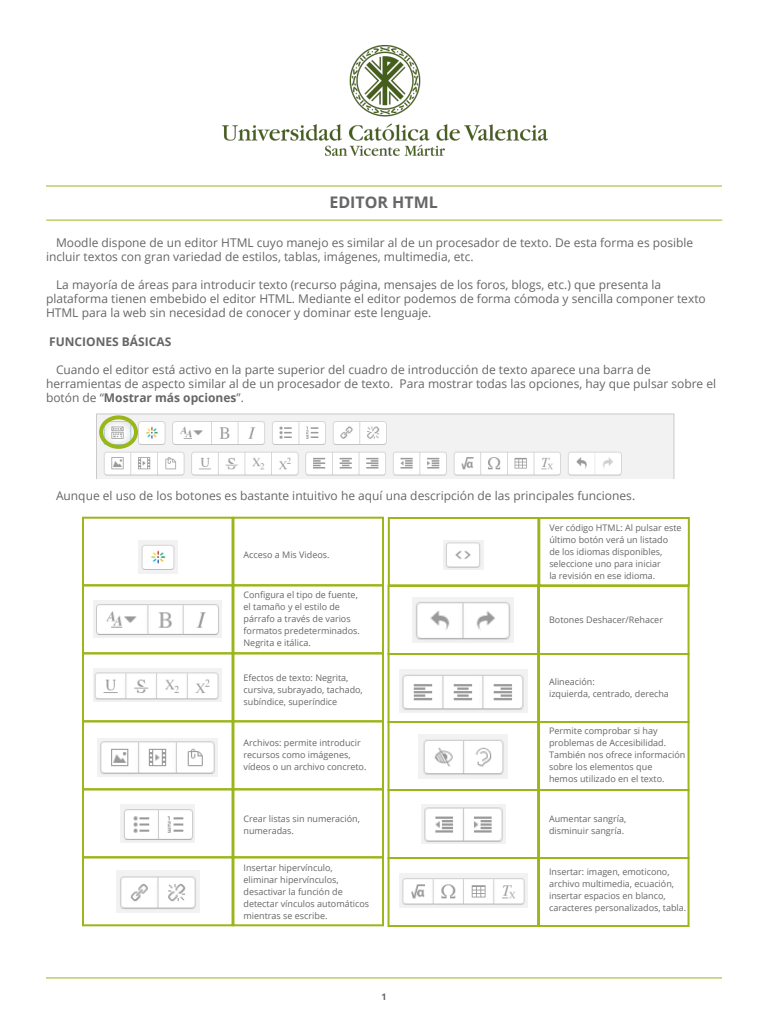
<style>
.page{position:relative;width:768px;height:1024px;background:#fff}
.page>*{position:absolute;margin:0;border:0;box-sizing:border-box;transform-origin:0 0}
.t1{font:700 16px "Open Sans";color:#666}
.t2{font:12px/14px "Open Sans";color:#666}
.t3{font:700 12px "Open Sans";color:#666}
.t4{font:9px/12px "Open Sans";color:#666}
.t5{font:700 9px "Open Sans";color:#666}
.s1{font-weight:700}
</style>
<div class="page">
<hr style="left:46px;top:220px;width:676px;height:1px;background:#9bb61b">
<img style="left:222px;top:46px;width:325px;height:109px">
<hr style="left:46px;top:186px;width:676px;height:1px;background:#9bb61b">
<hr style="left:46px;top:977px;width:676px;height:1px;background:#9bb61b">
<img style="left:96px;top:413px;width:579px;height:66px">
<div style="left:99px;top:415px;width:39px;height:34px;border:4px solid #9bb61b;border-radius:50%"></div>
<img style="left:94px;top:601px;width:128px;height:37px">
<div style="left:82px;top:584px;width:152px;height:70px;border:2px solid #9bb61b"></div>
<img style="left:94px;top:669px;width:128px;height:33px">
<div style="left:82px;top:652px;width:152px;height:70px;border:2px solid #9bb61b"></div>
<img style="left:98px;top:738px;width:120px;height:39px">
<div style="left:82px;top:720px;width:152px;height:70px;border:2px solid #9bb61b"></div>
<img style="left:121px;top:804px;width:74px;height:38px">
<div style="left:82px;top:788px;width:152px;height:70px;border:2px solid #9bb61b"></div>
<img style="left:116px;top:870px;width:84px;height:42px">
<div style="left:82px;top:856px;width:152px;height:70px;border:2px solid #9bb61b"></div>
<img style="left:444px;top:540px;width:39px;height:30px">
<div style="left:388px;top:517px;width:151px;height:69px;border:2px solid #9bb61b"></div>
<img style="left:413px;top:598px;width:101px;height:45px">
<div style="left:388px;top:585px;width:151px;height:70px;border:2px solid #9bb61b"></div>
<img style="left:399px;top:670px;width:128px;height:43px">
<div style="left:388px;top:653px;width:151px;height:70px;border:2px solid #9bb61b"></div>
<img style="left:419px;top:735px;width:89px;height:44px">
<div style="left:388px;top:721px;width:151px;height:70px;border:2px solid #9bb61b"></div>
<img style="left:421px;top:805px;width:85px;height:38px">
<div style="left:388px;top:789px;width:151px;height:70px;border:2px solid #9bb61b"></div>
<img style="left:399px;top:874px;width:128px;height:34px">
<div style="left:388px;top:857px;width:151px;height:70px;border:2px solid #9bb61b"></div>
<div style="left:232px;top:584px;width:152px;height:70px;border:2px solid #9bb61b"></div>
<div style="left:232px;top:652px;width:152px;height:70px;border:2px solid #9bb61b"></div>
<div style="left:232px;top:720px;width:152px;height:70px;border:2px solid #9bb61b"></div>
<div style="left:232px;top:788px;width:152px;height:70px;border:2px solid #9bb61b"></div>
<div style="left:232px;top:856px;width:152px;height:70px;border:2px solid #9bb61b"></div>
<div style="left:538px;top:517px;width:152px;height:69px;border:2px solid #9bb61b"></div>
<div style="left:538px;top:585px;width:152px;height:70px;border:2px solid #9bb61b"></div>
<div style="left:538px;top:653px;width:152px;height:70px;border:2px solid #9bb61b"></div>
<div style="left:538px;top:721px;width:152px;height:70px;border:2px solid #9bb61b"></div>
<div style="left:538px;top:789px;width:152px;height:70px;border:2px solid #9bb61b"></div>
<div style="left:538px;top:857px;width:152px;height:70px;border:2px solid #9bb61b"></div>
<img style="left:138px;top:540px;width:40px;height:34px">
<div style="left:82px;top:517px;width:152px;height:69px;border:2px solid #9bb61b"></div>
<div style="left:232px;top:517px;width:152px;height:69px;border:2px solid #9bb61b"></div>
<h1 class="t1" style="left:329px;top:191px;width:110px">EDITOR HTML</h1>
<h2 class="t2" style="left:46px;top:235px;width:649px;text-indent:10px">Moodle dispone de un editor HTML cuyo manejo es similar al de un procesador de texto. De esta forma es posible incluir textos con gran variedad de estilos, tablas, imágenes, multimedia, etc.</h2>
<p class="t2" style="left:46px;top:277px;width:661px;text-indent:10px">La mayoría de áreas para introducir texto (recurso página, mensajes de los foros, blogs, etc.) que presenta la plataforma tienen embebido el editor HTML. Mediante el editor podemos de forma cómoda y sencilla componer texto<br>HTML para la web sin necesidad de conocer y dominar este lenguaje.</p>
<h2 class="t3" style="left:49px;top:333px;width:124px">FUNCIONES BÁSICAS</h2>
<p class="t2" style="left:46px;top:362px;width:672px;text-indent:10px">Cuando el editor está activo en la parte superior del cuadro de introducción de texto aparece una barra de herramientas de aspecto similar al de un procesador de texto. Para mostrar todas las opciones, hay que pulsar sobre el botón de “<span class="s1">Mostrar más opciones</span>”.</p>
<h2 class="t2" style="left:56px;top:488px;width:581px">Aunque el uso de los botones es bastante intuitivo he aquí una descripción de las principales funciones.</h2>
<p class="t4" style="left:244px;top:548px;width:88px">Acceso a Mis Videos.</p>
<p class="t4" style="left:244px;top:588px;width:118px">Configura el tipo de fuente, el tamaño y el estilo de párrafo a través de varios formatos predeterminados.<br>Negrita e itálica.</p>
<p class="t4" style="left:244px;top:672px;width:121px">Efectos de texto: Negrita, cursiva, subrayado, tachado, subíndice, superíndice</p>
<p class="t4" style="left:244px;top:736px;width:124px">Archivos: permite introducir recursos como imágenes, vídeos o un archivo concreto.</p>
<p class="t4" style="left:244px;top:812px;width:118px">Crear listas sin numeración, numeradas.</p>
<p class="t4" style="left:244px;top:862px;width:127px">Insertar hipervínculo, eliminar hipervínculos, desactivar la función de detectar vínculos automáticos mientras se escribe.</p>
<p class="t5" style="left:381px;top:990px;width:7px">1</p>
<p class="t4" style="left:549px;top:522px;width:134px">Ver código HTML: Al pulsar este último botón verá un listado<br>de los idiomas disponibles, seleccione uno para iniciar<br>la revisión en ese idioma.</p>
<p class="t4" style="left:549px;top:614px;width:115px">Botones Deshacer/Rehacer</p>
<p class="t4" style="left:549px;top:676px;width:121px">Alineación:<br>izquierda, centrado, derecha</p>
<p class="t4" style="left:549px;top:724px;width:138px">Permite comprobar si hay problemas de Accesibilidad.<br>También nos ofrece información sobre los elementos que<br>hemos utilizado en el texto.</p>
<p class="t4" style="left:549px;top:813px;width:79px">Aumentar sangría, disminuir sangría.</p>
<p class="t4" style="left:549px;top:865px;width:139px">Insertar: imagen, emoticono, archivo multimedia, ecuación, insertar espacios en blanco, caracteres personalizados, tabla.</p>
</div>
